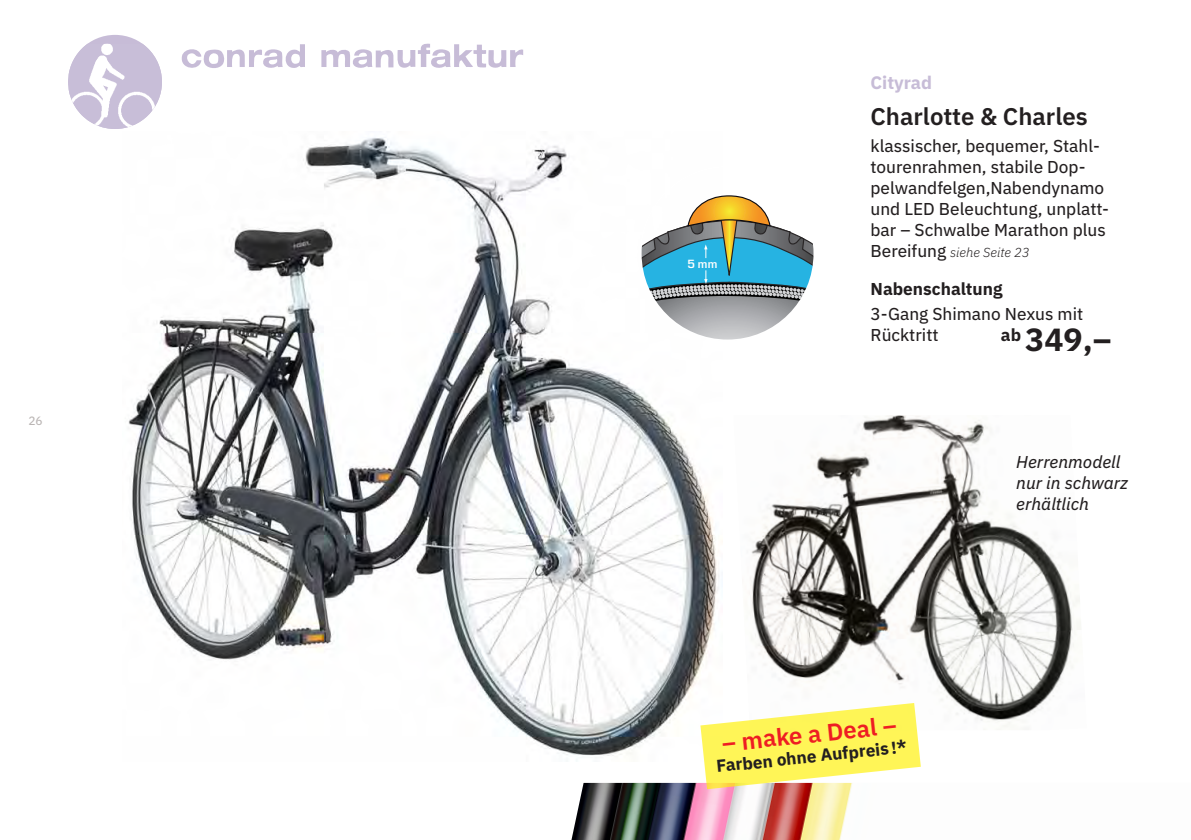
<style>
.page{position:relative;width:1191px;height:840px;background:#fff}
.page>*{position:absolute;margin:0;border:0;box-sizing:border-box;transform-origin:0 0}
.t1{font:700 32px "IBM Plex Sans";color:#231f20}
.t2{font:600 24px "IBM Plex Sans";color:#231f20}
.t3{font:600 24px "IBM Plex Sans";color:#ee1d23}
.t4{font:700 18px "IBM Plex Sans";color:#c7bcd7}
.t5{font:17.2px/21px "IBM Plex Sans Text";color:#231f20}
.t6{font:700 17.2px "IBM Plex Sans";color:#231f20}
.t7{font:italic 17.2px/21px "IBM Plex Sans Text";color:#231f20}
.t8{font:italic 300 13px "IBM Plex Sans";color:#231f20}
.t9{font:12px "IBM Plex Sans Text";color:#bab5b4}
.t10{font:600 11.4px "Eurostile LT Pro";color:#fff}
.s1{font-family:"IBM Plex Sans Text";font-weight:400;font-style:normal;font-size:17.2px}
</style>
<div class="page">
<img style="left:571px;top:782px;width:280px;height:57px">
<img style="left:128px;top:137px;width:591px;height:619px">
<img style="left:750px;top:415px;width:331px;height:312px">
<svg style="left:181px;top:44px;width:124px;height:24px"></svg>
<svg style="left:321px;top:43px;width:202px;height:25px"></svg>
<div style="left:68px;top:35px;width:94px;height:94px;background:#c7bcd7;border-radius:50%"></div>
<img style="left:69px;top:44px;width:93px;height:85px">
<svg style="left:700px;top:702px;width:221px;height:86px"></svg>
<svg style="left:640px;top:195px;width:174px;height:145px"></svg>
<p class="t9" style="left:28px;top:411px;width:16px">26</p>
<p class="t10" style="left:687px;top:256px;width:31px">5 mm</p>
<p class="t4" style="left:870px;top:68px;width:63px">Cityrad</p>
<h2 class="t2" style="left:870px;top:98px;width:219px">Charlotte &amp; Charles</h2>
<p class="t5" style="left:870px;top:134px;width:240px">klassischer, bequemer, Stahl&shy;tourenrahmen, stabile Dop&shy;pelwandfelgen,Nabendynamo und LED Beleuchtung, unplatt&shy;bar – Schwalbe Marathon plus</p>
<p class="t8" style="left:870px;top:243px;width:161px"><span class="s1">Bereifung</span> siehe Seite 23</p>
<p class="t6" style="left:870px;top:275px;width:133px">Nabenschaltung</p>
<p class="t5" style="left:870px;top:302px;width:214px">3-Gang Shimano Nexus mit<br>Rücktritt</p>
<h1 class="t1" style="left:1001px;top:314px;width:112px"><sup>ab</sup> 349,–</h1>
<p class="t7" style="left:1016px;top:449px;width:113px">Herrenmodell nur in schwarz erhältlich</p>
<h2 class="t3" style="left:720px;top:724px;width:177px;rotate:-6deg">– make a Deal –</h2>
<p class="t6" style="left:715px;top:752px;width:193px;rotate:-6deg">Farben ohne Aufpreis !*</p>
</div>
